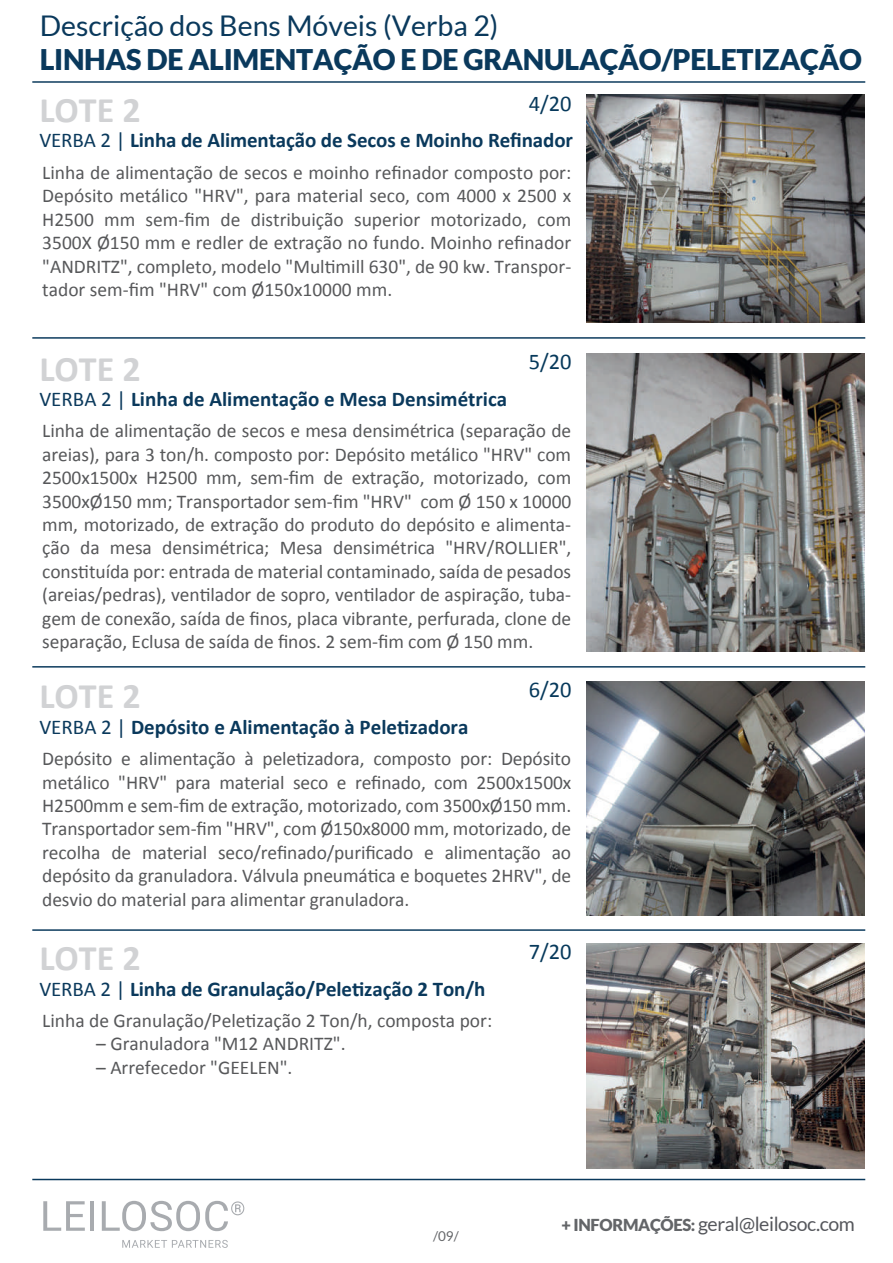
<style>
.page{position:relative;width:893px;height:1263px;background:#fff}
.page>*{position:absolute;margin:0;border:0;box-sizing:border-box;transform-origin:0 0}
.t1{font:700 36px "Calibri";color:#d1d2d4}
.t2{font:900 28.5px "Lato";letter-spacing:-.01em;color:#0a395c}
.t3{font:28.5px "Lato";color:#0a395c}
.t4{font:22.5px "Calibri";color:#07395b}
.t5{font:700 21px "Calibri";color:#0a395c}
.t6{font:19.5px/23.4px "Calibri";color:#57585a;text-align:justify}
.t7{font:19.5px "Lato";letter-spacing:-.02em;color:#55575c}
.t8{font:13.5px "Lato";color:#636568}
.s1{font-weight:400}
.s2{font-weight:900;font-size:16.5px;color:#636568}
</style>
<div class="page">
<svg style="left:43px;top:1201px;width:42px;height:30px"></svg>
<hr style="left:90px;top:1201px;width:4px;height:30px;background:#a8abaf">
<svg style="left:102px;top:1201px;width:142px;height:30px"></svg>
<svg style="left:122px;top:1240px;width:106px;height:8px"></svg>
<hr style="left:32px;top:81px;width:833px;height:2px;background:#0a395c">
<hr style="left:32px;top:337px;width:833px;height:2px;background:#0a395c">
<hr style="left:32px;top:1179px;width:833px;height:1px;background:#0a395c">
<img style="left:587px;top:95px;width:277px;height:228px">
<hr style="left:32px;top:929px;width:833px;height:2px;background:#0a395c">
<img style="left:587px;top:943px;width:277px;height:225px">
<hr style="left:32px;top:666px;width:833px;height:2px;background:#0a395c">
<img style="left:587px;top:353px;width:277px;height:298px">
<img style="left:587px;top:681px;width:277px;height:234px">
<h2 class="t3" style="left:40px;top:10px;width:460px">Descrição dos Bens Móveis (Verba 2)</h2>
<h2 class="t2" style="left:40px;top:43px;width:824px">LINHAS DE ALIMENTAÇÃO E DE GRANULAÇÃO/PELETIZAÇÃO</h2>
<p class="t4" style="left:529px;top:89px;width:44px">4/20</p>
<h1 class="t1" style="left:39px;top:85px;width:103px">LOTE 2</h1>
<p class="t5" style="left:39px;top:126px;width:535px"><span class="s1">VERBA 2 |</span> Linha de Alimentação de Secos e Moinho Refinador</p>
<p class="t6" style="left:42px;top:160px;width:531px">Linha de alimentação de secos e moinho refinador composto por:<br>Depósito metálico "HRV", para material seco, com 4000 x 2500 x H2500 mm sem-fim de distribuição superior motorizado, com 3500X Ø150 mm e redler de extração no fundo. Moinho refinador "ANDRITZ", completo, modelo "Multimill 630", de 90 kw. Transpor&shy;tador sem-fim "HRV" com Ø150x10000 mm.</p>
<p class="t4" style="left:529px;top:348px;width:44px">5/20</p>
<h1 class="t1" style="left:39px;top:343px;width:103px">LOTE 2</h1>
<p class="t5" style="left:39px;top:384px;width:469px"><span class="s1">VERBA 2 |</span> Linha de Alimentação e Mesa Densimétrica</p>
<p class="t6" style="left:42px;top:418px;width:531px">Linha de alimentação de secos e mesa densimétrica (separação de areias), para 3 ton/h. composto por: Depósito metálico "HRV" com 2500x1500x H2500 mm, sem-fim de extração, motorizado, com 3500xØ150 mm; Transportador sem-fim "HRV" com Ø 150 x 10000 mm, motorizado, de extração do produto do depósito e alimenta&shy;ção da mesa densimétrica; Mesa densimétrica "HRV/ROLLIER", constituída por: entrada de material contaminado, saída de pesados (areias/pedras), ventilador de sopro, ventilador de aspiração, tuba&shy;gem de conexão, saída de finos, placa vibrante, perfurada, clone de separação, Eclusa de saída de finos. 2 sem-fim com Ø 150 mm.</p>
<p class="t4" style="left:529px;top:675px;width:44px">6/20</p>
<h1 class="t1" style="left:39px;top:671px;width:103px">LOTE 2</h1>
<p class="t5" style="left:39px;top:712px;width:431px"><span class="s1">VERBA 2 |</span> Depósito e Alimentação à Peletizadora</p>
<p class="t6" style="left:42px;top:746px;width:531px">Depósito e alimentação à peletizadora, composto por: Depósito metálico "HRV" para material seco e refinado, com 2500x1500x H2500mm e sem-fim de extração, motorizado, com 3500xØ150 mm.<br>Transportador sem-fim "HRV", com Ø150x8000 mm, motorizado, de recolha de material seco/refinado/purificado e alimentação ao depósito da granuladora. Válvula pneumática e boquetes 2HRV", de desvio do material para alimentar granuladora.</p>
<h1 class="t1" style="left:39px;top:933px;width:103px">LOTE 2</h1>
<p class="t5" style="left:39px;top:974px;width:448px"><span class="s1">VERBA 2 |</span> Linha de Granulação/Peletização 2 Ton/h</p>
<p class="t6" style="left:42px;top:1008px;width:452px">Linha de Granulação/Peletização 2 Ton/h, composta por:</p>
<p class="t6" style="left:96px;top:1031px;width:251px">– Granuladora "M12 ANDRITZ".</p>
<p class="t6" style="left:96px;top:1055px;width:198px">– Arrefecedor "GEELEN".</p>
<p class="t4" style="left:529px;top:937px;width:44px">7/20</p>
<p class="t8" style="left:433px;top:1229px;width:27px">/09/</p>
<p class="t7" style="left:561px;top:1213px;width:295px"><span class="s2">+ INFORMAÇÕES:</span> geral@leilosoc.com</p>
</div>
